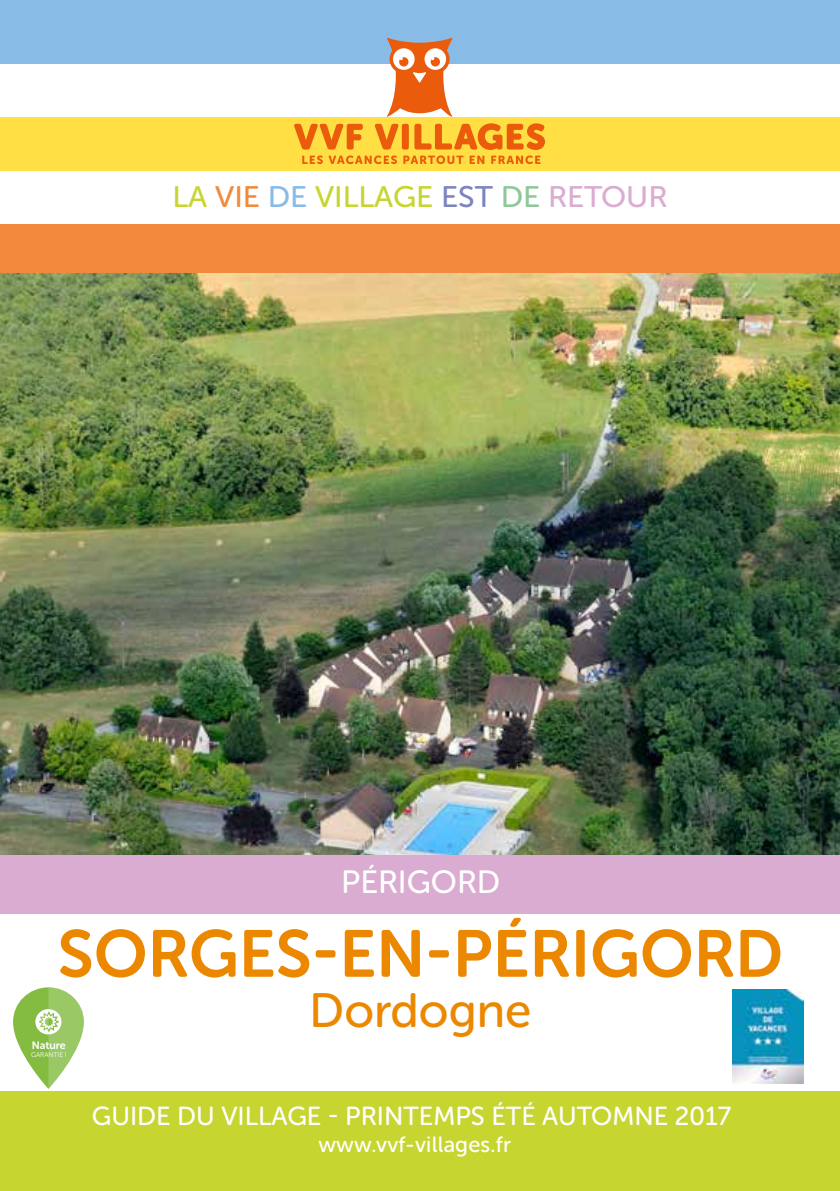
<style>
.page{position:relative;width:840px;height:1191px;background:#fff}
.page>*{position:absolute;margin:0;border:0;box-sizing:border-box;transform-origin:0 0}
.t1{font:66px "Museo Sans Rounded 700";color:#eb8800}
.t2{font:48px "Museo Sans Rounded 500";color:#eb8800}
.t3{font:32px "Museo Sans Rounded 500";color:#fff}
.t4{font:29.6px "Museo Sans Rounded 500";color:#c7d530;scale:1.04 1}
.t5{font:26px "Museo Sans Rounded 500";color:#fff}
.t6{font:22px "Museo Sans Rounded 500";letter-spacing:.01em;color:#fff}
.t7{font:10.8px "Museo Sans Rounded 700";letter-spacing:-.005em;color:#fff}
.t8{font:6.8px "Museo Sans Rounded 300";color:#fff}
.s1{color:#f18a3d}
.s2{color:#88bce7}
.s3{color:#7d85c1}
.s4{color:#8ec89a}
.s5{color:#daacd1}
</style>
<div class="page">
<div style="left:0;top:0;width:839px;height:64px;background:#88bce7"></div>
<div style="left:0;top:117px;width:839px;height:53px;background:#ffdf43"></div>
<div style="left:0;top:224px;width:839px;height:53px;background:#f18a3d"></div>
<div style="left:0;top:1091px;width:839px;height:100px;background:#c7d530"></div>
<div style="left:0;top:651px;width:839px;height:262px;background:#daacd1"></div>
<svg style="left:290px;top:37px;width:259px;height:134px"></svg>
<img style="left:0;top:274px;width:839px;height:580px">
<img style="left:732px;top:989px;width:71px;height:94px">
<svg style="left:13px;top:987px;width:71px;height:102px"></svg>
<p class="t4" style="left:172px;top:180px;width:477px">LA <span class="s1">VIE</span> <span class="s2">DE</span> VILLAGE <span class="s3">EST</span> <span class="s4">DE</span> <span class="s5">RETOUR</span></p>
<p class="t3" style="left:341px;top:864px;width:156px">PÉRIGORD</p>
<h1 class="t1" style="left:57px;top:917px;width:726px">SORGES-EN-PÉRIGORD</h1>
<h2 class="t2" style="left:309px;top:984px;width:223px">DORDOGNE</h2>
<p class="t7" style="left:32px;top:1039px;width:35px">NATURE</p>
<p class="t8" style="left:31px;top:1051px;width:37px">GARANTIE !</p>
<p class="t5" style="left:92px;top:1102px;width:640px">GUIDE DU VILLAGE - PRINTEMPS ÉTÉ AUTOMNE 2017</p>
<p class="t6" style="left:318px;top:1132px;width:194px">WWW.VVF-VILLAGES.FR</p>
</div>
